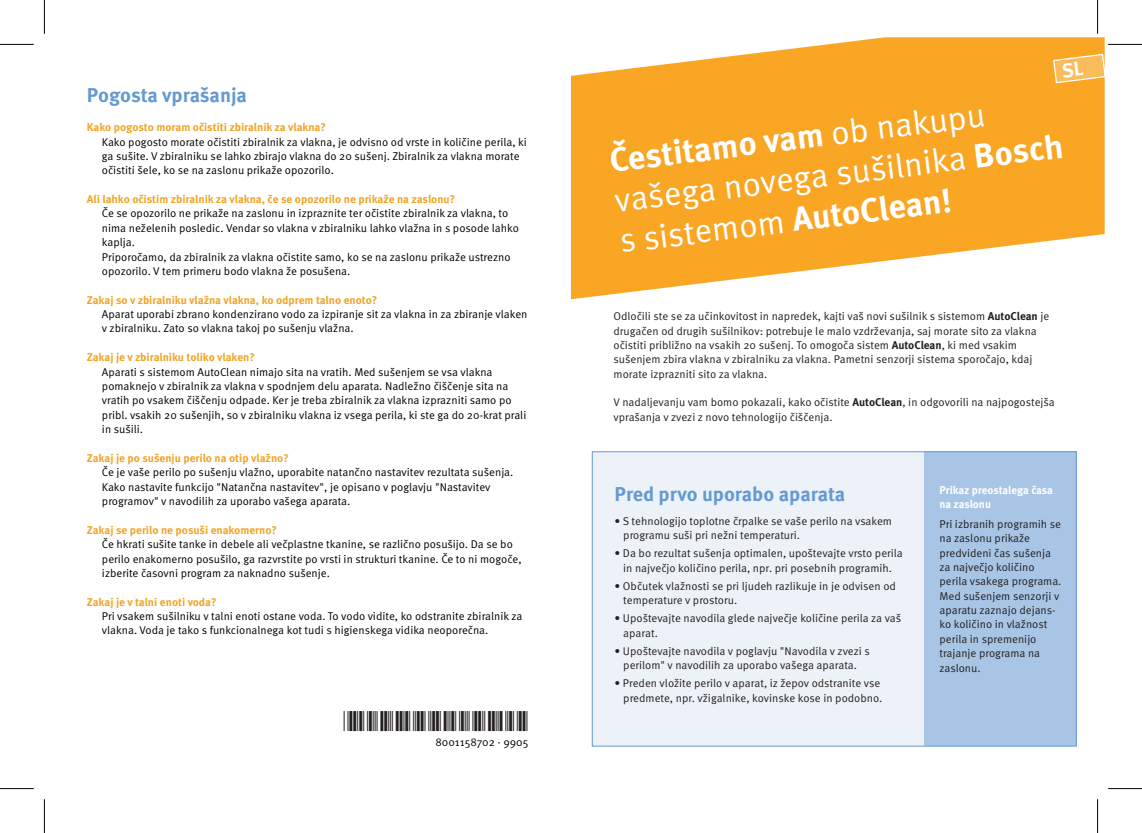
<style>
.page{position:relative;width:1142px;height:833px;background:#fff}
.page>*{position:absolute;margin:0;border:0;box-sizing:border-box;transform-origin:0 0}
.t1{font:700 33.75px "Meta Pro";color:#fff}
.t2{font:33.75px "Meta Pro Norm";color:#fff}
.t3{font:700 20px "Meta Pro";letter-spacing:-.005em;color:#6599d1}
.t4{font:11.25px/14.4px "Meta Pro Norm";color:#000002}
.t5{font:11.25px/14.4px "Meta Pro Norm";color:#231f20}
.t6{font:700 11.25px "Meta Pro";letter-spacing:-.005em;color:#f1a425}
.t7{font:700 11.25px/14.4px "Meta Pro";letter-spacing:-.005em;color:#fff}
.s1{font-family:"Meta Pro Norm";font-weight:400}
.s2{font-family:"Meta Pro";font-weight:700}
</style>
<div class="page">
<svg style="left:571px;top:37px;width:533px;height:262px;fill:#f9a625"></svg>
<div style="left:592px;top:451px;width:484px;height:295px;background:#edf2f9;border:1px solid #6599d1"></div>
<div style="left:923px;top:452px;width:152px;height:294px;background:#a9c5e5"></div>
<hr style="left:0;top:44px;width:34px;height:1px;background:#000">
<hr style="left:1107px;top:44px;width:34px;height:1px;background:#000">
<hr style="left:0;top:788px;width:34px;height:1px;background:#000">
<hr style="left:1107px;top:788px;width:34px;height:1px;background:#000">
<hr style="left:44px;top:0;width:1px;height:34px;background:#000">
<hr style="left:44px;top:799px;width:1px;height:34px;background:#000">
<hr style="left:1097px;top:0;width:1px;height:34px;background:#000">
<hr style="left:1097px;top:799px;width:1px;height:34px;background:#000">
<svg style="left:1052px;top:53px;width:52px;height:31px;background:#fabc5c"></svg>
<h2 class="t3" style="left:87px;top:79px;width:161px">Pogosta vprašanja</h2>
<p class="t6" style="left:87px;top:118px;width:240px">Kako pogosto moram očistiti zbiralnik za vlakna?</p>
<p class="t4" style="left:102px;top:134px;width:426px">Kako pogosto morate očistiti zbiralnik za vlakna, je odvisno od vrste in količine perila, ki ga sušite. V zbiralniku se lahko zbirajo vlakna do 20 sušenj. Zbiralnik za vlakna morate očistiti šele, ko se na zaslonu prikaže opozorilo.</p>
<p class="t6" style="left:87px;top:190px;width:369px">Ali lahko očistim zbiralnik za vlakna, če se opozorilo ne prikaže na zaslonu?</p>
<p class="t4" style="left:102px;top:206px;width:418px">Če se opozorilo ne prikaže na zaslonu in izpraznite ter očistite zbiralnik za vlakna, to nima neželenih posledic. Vendar so vlakna v zbiralniku lahko vlažna in s posode lahko kaplja.<br>Priporočamo, da zbiralnik za vlakna očistite samo, ko se na zaslonu prikaže ustrezno opozorilo. V tem primeru bodo vlakna že posušena.</p>
<p class="t6" style="left:87px;top:291px;width:292px">Zakaj so v zbiralniku vlažna vlakna, ko odprem talno enoto?</p>
<p class="t4" style="left:102px;top:306px;width:427px">Aparat uporabi zbrano kondenzirano vodo za izpiranje sit za vlakna in za zbiranje vlaken v zbiralniku. Zato so vlakna takoj po sušenju vlažna.</p>
<p class="t6" style="left:87px;top:348px;width:169px">Zakaj je v zbiralniku toliko vlaken?</p>
<p class="t4" style="left:102px;top:364px;width:426px">Aparati s sistemom AutoClean nimajo sita na vratih. Med sušenjem se vsa vlakna pomaknejo v zbiralnik za vlakna v spodnjem delu aparata. Nadležno čiščenje sita na vratih po vsakem čiščenju odpade. Ker je treba zbiralnik za vlakna izprazniti samo po pribl. vsakih 20 sušenjih, so v zbiralniku vlakna iz vsega perila, ki ste ga do 20-krat prali in sušili.</p>
<p class="t6" style="left:87px;top:449px;width:203px">Zakaj je po sušenju perilo na otip vlažno?</p>
<p class="t4" style="left:102px;top:464px;width:413px">Če je vaše perilo po sušenju vlažno, uporabite natančno nastavitev rezultata sušenja.<br>Kako nastavite funkcijo "Natančna nastavitev", je opisano v poglavju "Nastavitev programov" v navodilih za uporabo vašega aparata.</p>
<p class="t6" style="left:87px;top:521px;width:191px">Zakaj se perilo ne posuši enakomerno?</p>
<p class="t4" style="left:102px;top:536px;width:421px">Če hkrati sušite tanke in debele ali večplastne tkanine, se različno posušijo. Da se bo perilo enakomerno posušilo, ga razvrstite po vrsti in strukturi tkanine. Če to ni mogoče, izberite časovni program za naknadno sušenje.</p>
<p class="t6" style="left:87px;top:593px;width:131px">Zakaj je v talni enoti voda?</p>
<p class="t4" style="left:102px;top:608px;width:422px">Pri vsakem sušilniku v talni enoti ostane voda. To vodo vidite, ko odstranite zbiralnik za vlakna. Voda je tako s funkcionalnega kot tudi s higienskega vidika neoporečna.</p>
<p class="t4" style="left:435px;top:734px;width:94px">8001158702 · 9905</p>
<h1 class="t1" style="left:606px;top:134px;width:379px;rotate:-7deg">Čestitamo vam <span class="s1">ob nakupu</span></h1>
<h1 class="t2" style="left:611px;top:175px;width:453px;rotate:-7deg">vašega novega sušilnika <span class="s2">Bosch</span></h1>
<h1 class="t1" style="left:616px;top:215px;width:336px;rotate:-7deg"><span class="s1">s sistemom</span> AutoClean!</h1>
<p class="t5" style="left:613px;top:308px;width:437px">Odločili ste se za učinkovitost in napredek, kajti vaš novi sušilnik s sistemom <span class="s2">AutoClean</span> je drugačen od drugih sušilnikov: potrebuje le malo vzdrževanja, saj morate sito za vlakna očistiti približno na vsakih 20 sušenj. To omogoča sistem <span class="s2">AutoClean</span>, ki med vsakim sušenjem zbira vlakna v zbiralniku za vlakna. Pametni senzorji sistema sporočajo, kdaj morate izprazniti sito za vlakna.</p>
<p class="t5" style="left:613px;top:395px;width:442px">V nadaljevanju vam bomo pokazali, kako očistite <span class="s2">AutoClean</span>, in odgovorili na najpogostejša vprašanja v zvezi z novo tehnologijo čiščenja.</p>
<h2 class="t3" style="left:614px;top:478px;width:232px">Pred prvo uporabo aparata</h2>
<p class="t5" style="left:623px;top:513px;width:270px;text-indent:-9px">• S tehnologijo toplotne črpalke se vaše perilo na vsakem programu suši pri nežni temperaturi.</p>
<p class="t5" style="left:614px;top:546px;width:290px;text-align:center">• Da bo rezultat sušenja optimalen, upoštevajte vrsto perila in največjo količino perila, npr. pri posebnih programih.</p>
<p class="t5" style="left:623px;top:578px;width:274px;text-indent:-9px">• Občutek vlažnosti se pri ljudeh razlikuje in je odvisen od temperature v prostoru.</p>
<p class="t5" style="left:623px;top:611px;width:279px;text-indent:-9px">• Upoštevajte navodila glede največje količine perila za vaš aparat.</p>
<p class="t5" style="left:614px;top:643px;width:257px;text-align:center">• Upoštevajte navodila v poglavju "Navodila v zvezi s perilom" v navodilih za uporabo vašega aparata.</p>
<p class="t5" style="left:614px;top:676px;width:269px;text-align:right">• Preden vložite perilo v aparat, iz žepov odstranite vse predmete, npr. vžigalnike, kovinske kose in podobno.</p>
<p class="t7" style="left:939px;top:482px;width:115px">Prikaz preostalega časa na zaslonu</p>
<p class="t5" style="left:939px;top:516px;width:123px">Pri izbranih programih se na zaslonu prikaže predvideni čas sušenja za največjo količino perila vsakega programa.<br>Med sušenjem senzorji v aparatu zaznajo dejans&shy;ko količino in vlažnost perila in spremenijo trajanje programa na zaslonu.</p>
</div>
